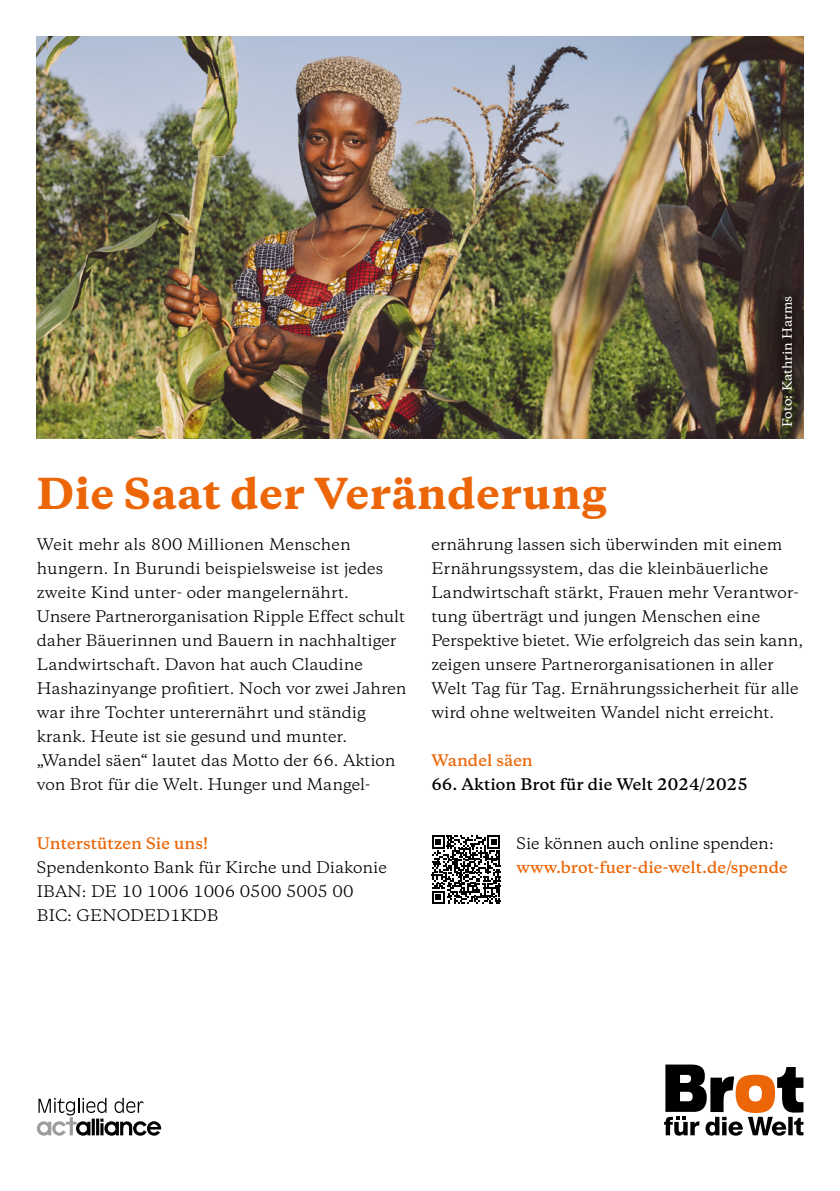
<style>
.page{position:relative;width:840px;height:1191px;background:#fff}
.page>*{position:absolute;margin:0;border:0;box-sizing:border-box;transform-origin:0 0}
.t1{font:800 40px "Copernicus";letter-spacing:.02em;color:#ec6608}
.t2{font:15px/24px "Copernicus";color:#000}
.t3{font:600 15px "Copernicus";letter-spacing:.005em;color:#ec6608}
.t4{font:600 15px "Copernicus";letter-spacing:.005em;color:#000}
.t5{font:500 12px "Copernicus";color:#fff}
</style>
<div class="page">
<img style="left:37px;top:37px;width:765px;height:401px">
<svg style="left:768px;top:284px;width:34px;height:154px"></svg>
<svg style="left:771px;top:287px;width:30px;height:149px;background:#332720"></svg>
<svg style="left:431px;top:835px;width:69px;height:69px"></svg>
<svg style="left:664px;top:1064px;width:139px;height:71px"></svg>
<svg style="left:37px;top:1097px;width:124px;height:38px"></svg>
<p class="t5" style="left:776px;top:427px;width:133px;rotate:-90deg">Foto: Kathrin Harms</p>
<h1 class="t1" style="left:37px;top:467px;width:570px">Die Saat der Veränderung</h1>
<p class="t2" style="left:37px;top:533px;width:371px">Weit mehr als 800 Millionen Menschen hungern. In Burundi beispielsweise ist jedes zweite Kind unter - oder mangelernährt.<br>Unsere Partnerorganisation Ripple Effect schult daher Bäuerinnen und Bauern in nachhaltiger Landwirtschaft. Davon hat auch Claudine Hashazinyange profitiert. Noch vor zwei Jahren war ihre Tochter unterernährt und ständig krank. Heute ist sie gesund und munter. „Wandel säen“ lautet das Motto der 66. Aktion von Brot für die Welt. Hunger und Mangel-</p>
<p class="t2" style="left:431px;top:533px;width:373px">ernährung lassen sich überwinden mit einem Ernährungssystem, das die kleinbäuerliche Landwirtschaft stärkt, Frauen mehr Verantwor&shy;tung überträgt und jungen Menschen eine Perspektive bietet. Wie erfolgreich das sein kann, zeigen unsere Partnerorganisationen in aller Welt Tag für Tag. Ernährungssicherheit für alle wird ohne weltweiten Wandel nicht erreicht.</p>
<p class="t3" style="left:431px;top:750px;width:103px">Wandel säen</p>
<p class="t4" style="left:431px;top:774px;width:318px">66. Aktion Brot für die Welt 2024/2025</p>
<p class="t3" style="left:37px;top:833px;width:172px">Unterstützen Sie uns!</p>
<p class="t2" style="left:37px;top:855px;width:351px">Spendenkonto Bank für Kirche und Diakonie<br>IBAN: DE 10 1006 1006 0500 5005 00<br>BIC: GENODED1KDB</p>
<p class="t2" style="left:516px;top:831px;width:258px">Sie können auch online spenden:</p>
<p class="t3" style="left:516px;top:857px;width:272px">www.brot-fuer-die-welt.de/spende</p>
</div>
